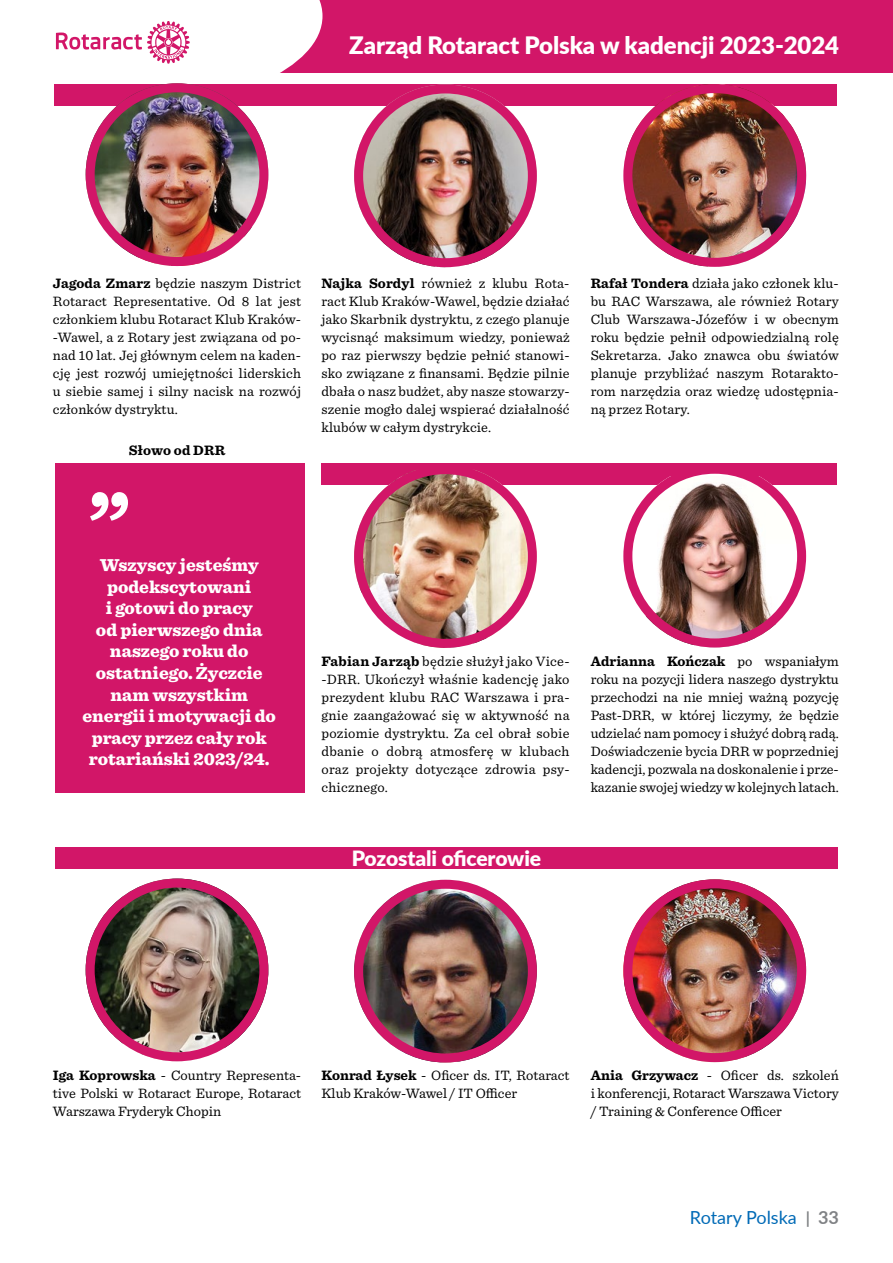
<style>
.page{position:relative;width:893px;height:1263px;background:#fff}
.page>*{position:absolute;margin:0;border:0;box-sizing:border-box;transform-origin:0 0}
.t1{font:900 81px "Sentinel";color:#fff}
.t2{font:900 24px "Lato";letter-spacing:-.005em;color:#fff}
.t3{font:900 21px "Lato";letter-spacing:-.005em;color:#fff}
.t4{font:900 18px/21.6px "Sentinel";color:#fff;text-align:center}
.t5{font:18px "Lato";color:#006ab6}
.t6{font:14.25px/18px "Sentinel";color:#000;text-align:justify}
.t7{font:700 14.25px "Sentinel";letter-spacing:.01em;color:#000}
.s1{font-weight:700}
.s2{font-weight:700;font-size:16.5px;color:#808285}
.s3{font-weight:700;color:#808285}
</style>
<div class="page">
<div style="left:55px;top:463px;width:249px;height:330px;background:#d21668"></div>
<div style="left:1px;top:0;width:892px;height:72px;background:#d21668"></div>
<svg style="left:1px;top:0;width:321px;height:110px"></svg>
<div style="left:54px;top:84px;width:783px;height:22px;background:#d21668"></div>
<img style="left:86px;top:83px;width:182px;height:183px;border-radius:91px">
<div style="left:86px;top:83px;width:182px;height:183px;border:9px solid #d21668;border-radius:50%"></div>
<img style="left:629px;top:84px;width:177px;height:183px">
<div style="left:623px;top:84px;width:183px;height:183px;border:9px solid #d21668;border-radius:50%"></div>
<img style="left:354px;top:84px;width:183px;height:183px;border-radius:91px">
<div style="left:354px;top:84px;width:183px;height:183px;border:9px solid #d21668;border-radius:50%"></div>
<div style="left:321px;top:463px;width:516px;height:22px;background:#d21668"></div>
<img style="left:624px;top:476px;width:182px;height:171px">
<div style="left:623px;top:465px;width:183px;height:182px;border:9px solid #d21668;border-radius:50%"></div>
<img style="left:354px;top:470px;width:183px;height:178px">
<div style="left:354px;top:465px;width:183px;height:183px;border:9px solid #d21668;border-radius:50%"></div>
<img style="left:86px;top:878px;width:182px;height:183px;border-radius:91px">
<div style="left:86px;top:878px;width:182px;height:183px;border:9px solid #d21668;border-radius:50%"></div>
<img style="left:623px;top:879px;width:183px;height:183px;border-radius:91px">
<div style="left:623px;top:879px;width:183px;height:183px;border:9px solid #d21668;border-radius:50%"></div>
<img style="left:354px;top:880px;width:183px;height:182px;border-radius:91px">
<div style="left:354px;top:880px;width:183px;height:182px;border:9px solid #d21668;border-radius:50%"></div>
<div style="left:55px;top:847px;width:783px;height:21px;background:#d21668"></div>
<h2 class="t2" style="left:349px;top:27px;width:491px">Zarząd Rotaract Polska w kadencji 2023-2024</h2>
<p class="t6" style="left:53px;top:273px;width:250px"><span class="s1">Jagoda Zmarz</span> będzie naszym District Rotaract Representative. Od 8 lat jest członkiem klubu Rotaract Klub Kraków--Wawel, a z Rotary jest związana od po&shy;nad 10 lat. Jej głównym celem na kaden&shy;cję jest rozwój umiejętności liderskich u siebie samej i silny nacisk na rozwój członków dystryktu.</p>
<p class="t7" style="left:129px;top:438px;width:98px">Słowo od DRR</p>
<h1 class="t1" style="left:89px;top:415px;width:43px">„</h1>
<p class="t4" style="left:82px;top:553px;width:195px">Wszyscy jesteśmy podekscytowani<br>i gotowi do pracy<br>od pierwszego dnia naszego roku do ostatniego. Życzcie nam wszystkim energii i motywacji do pracy przez cały rok rotariański 2023/24.</p>
<p class="t6" style="left:321px;top:273px;width:250px"><span class="s1">Najka Sordyl</span> również z klubu Rota&shy;ract Klub Kraków-Wawel, będzie działać jako Skarbnik dystryktu, z czego planuje wycisnąć maksimum wiedzy, ponieważ po raz pierwszy będzie pełnić stanowi&shy;sko związane z finansami. Będzie pilnie dbała o nasz budżet, aby nasze stowarzy&shy;szenie mogło dalej wspierać działalność klubów w całym dystrykcie.</p>
<p class="t6" style="left:321px;top:651px;width:250px"><span class="s1">Fabian Jarząb</span> będzie służył jako Vice--DRR. Ukończył właśnie kadencję jako prezydent klubu RAC Warszawa i pra&shy;gnie zaangażować się w aktywność na poziomie dystryktu. Za cel obrał sobie dbanie o dobrą atmosferę w klubach oraz projekty dotyczące zdrowia psy&shy;chicznego.</p>
<p class="t6" style="left:591px;top:273px;width:250px"><span class="s1">Rafał Tondera</span> działa jako członek klu&shy;bu RAC Warszawa, ale również Rotary Club Warszawa-Józefów i w obecnym roku będzie pełnił odpowiedzialną rolę Sekretarza. Jako znawca obu światów planuje przybliżać naszym Rotarakto&shy;rom narzędzia oraz wiedzę udostępnia&shy;ną przez Rotary.</p>
<p class="t6" style="left:591px;top:651px;width:250px"><span class="s1">Adrianna Kończak</span> po wspaniałym roku na pozycji lidera naszego dystryktu przechodzi na nie mniej ważną pozycję Past-DRR, w której liczymy, że będzie udzielać nam pomocy i służyć dobrą radą.<br>Doświadczenie bycia DRR w poprzedniej kadencji, pozwala na doskonalenie i prze&shy;kazanie swojej wiedzy w kolejnych latach.</p>
<h3 class="t3" style="left:352px;top:843px;width:191px">Pozostali oficerowie</h3>
<p class="t6" style="left:53px;top:1065px;width:250px"><span class="s1">Iga Koprowska</span> - Country Representa&shy;tive Polski w Rotaract Europe, Rotaract Warszawa Fryderyk Chopin</p>
<p class="t6" style="left:591px;top:1065px;width:250px"><span class="s1">Ania Grzywacz</span> - Oficer ds. szkoleń i konferencji, Rotaract Warszawa Victory / Training &amp; Conference Officer</p>
<p class="t6" style="left:321px;top:1065px;width:250px"><span class="s1">Konrad Łysek</span> - Oficer ds. IT, Rotaract<br>Klub Kraków-Wawel / IT Officer</p>
<p class="t5" style="left:690px;top:1204px;width:150px">Rotary Polska <span class="s2">|</span> <span class="s3">33</span></p>
</div>
